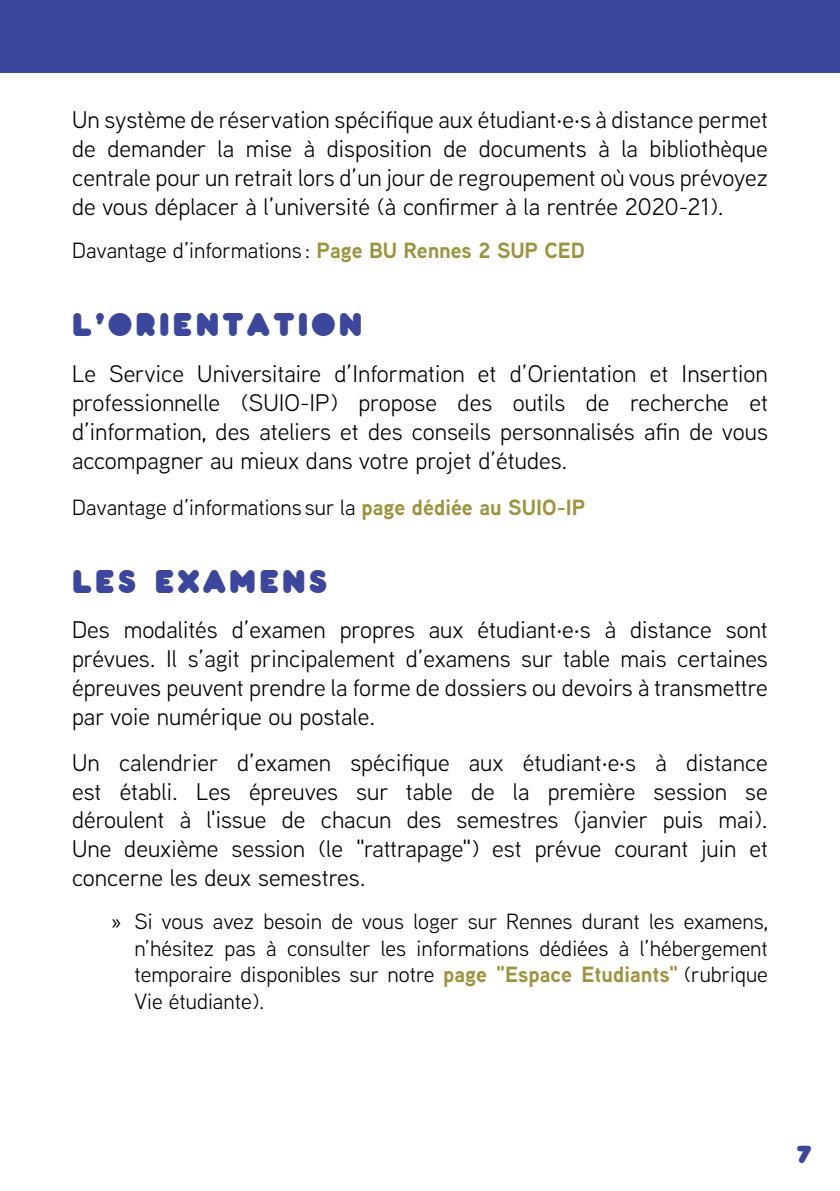
<style>
.page{position:relative;width:840px;height:1191px;background:#fff}
.page>*{position:absolute;margin:0;border:0;box-sizing:border-box;transform-origin:0 0}
.t1{font:32px "Pochoir Pleine";letter-spacing:.1em;color:#3c469d}
.t2{font:24px/28.8px "Aaux Next";color:#000;text-align:justify}
.t3{font:24px "Pochoir Pleine";color:#3c469d}
.t4{font:22px/26.4px "Aaux Next";color:#000;text-align:justify}
.s1{font-weight:700;color:#9d933c}
.s2{font-family:"Myriad Pro"}
</style>
<div class="page">
<div style="left:0;top:0;width:839px;height:72px;background:#3c469d"></div>
<p class="t2" style="left:72px;top:105px;width:697px">Un système de réservation spécifique aux étudiant·e·s à distance permet de demander la mise à disposition de documents à la bibliothèque centrale pour un retrait lors d’un jour de regroupement où vous prévoyez de vous déplacer à l’université (à confirmer à la rentrée 2020-21).</p>
<p class="t4" style="left:72px;top:237px;width:486px">Davantage d’informations : <span class="s1">Page BU Rennes 2 SUP CED</span></p>
<h1 class="t1" style="left:72px;top:305px;width:291px">L’ORIENTATION</h1>
<p class="t2" style="left:72px;top:359px;width:697px">Le Service Universitaire d’Information et d’Orientation et Insertion professionnelle (SUIO-IP) propose des outils de recherche et d’information, des ateliers et des conseils personnalisés afin de vous accompagner au mieux dans votre projet d’études.</p>
<p class="t4" style="left:72px;top:493px;width:514px">Davantage d’informations sur la <span class="s1">page dédiée au SUIO-IP</span></p>
<h1 class="t1" style="left:72px;top:561px;width:256px">LES EXAMENS</h1>
<p class="t2" style="left:72px;top:615px;width:697px">Des modalités d’examen propres aux étudiant·e·s à distance sont prévues. Il s’agit principalement d’examens sur table mais certaines épreuves peuvent prendre la forme de dossiers ou devoirs à transmettre par voie numérique ou postale.</p>
<p class="t2" style="left:72px;top:747px;width:697px">Un calendrier d’examen spécifique aux étudiant·e·s à distance est établi. Les épreuves sur table de la première session se déroulent à l'issue de chacun des semestres (janvier puis mai).<br>Une deuxième session (le "rattrapage") est prévue courant juin et concerne les deux semestres.</p>
<p class="t4" style="left:134px;top:907px;width:634px;text-indent:-23px"><span class="s2">»</span> Si vous avez besoin de vous loger sur Rennes durant les examens, n’hésitez pas à consulter les informations dédiées à l’hébergement temporaire disponibles sur notre <span class="s1">page "Espace Etudiants"</span> (rubrique Vie étudiante).</p>
<p class="t3" style="left:796px;top:1139px;width:17px">7</p>
</div>
